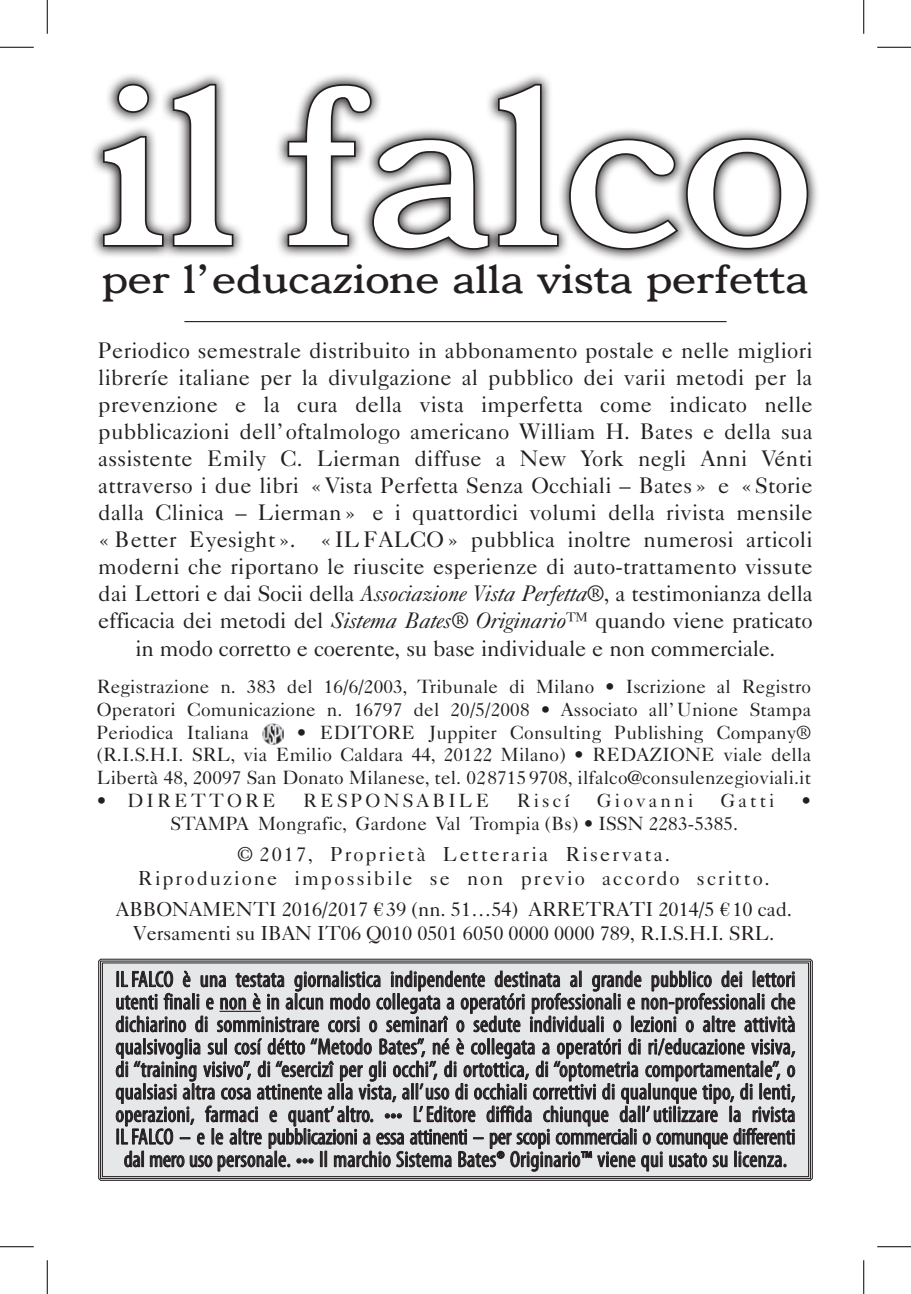
<style>
.page{position:relative;width:911px;height:1294px;background:#fff}
.page>*{position:absolute;margin:0;border:0;box-sizing:border-box;transform-origin:0 0}
.t1{font:241.42px "Bookman RGG";color:#fff;scale:1.1 1}
.t2{font:43.43px "Bookman RGG";color:#231f20;scale:1.1 1}
.t3{font:condensed 22.5px/22.5px "Myriad Pro";letter-spacing:.01em;color:#231f20;text-align:center}
.t4{font:22.5px/27px "Caslon 540 LT Std";letter-spacing:.01em;color:#231f20;text-align:center}
.t5{font:20.25px/24.3px "Caslon 540 LT Std";color:#231f20;text-align:center}
.t6{font:20.25px/24.3px "Caslon 540 LT Std";letter-spacing:.1em;color:#231f20;text-align:center}
.t7{font:19.12px/22.9px "Caslon 540 LT Std";letter-spacing:.01em;color:#231f20;text-align:justify}
.t8{font:19.12px "Caslon 540 LT Std";letter-spacing:.165em;color:#231f20}
.s1{font-style:italic}
</style>
<div class="page">
<img style="left:262px;top:723px;width:22px;height:22px">
<svg style="left:93px;top:74px;width:724px;height:186px"></svg>
<svg style="left:101px;top:82px;width:64px;height:166px"></svg>
<svg style="left:171px;top:82px;width:64px;height:166px"></svg>
<svg style="left:286px;top:82px;width:274px;height:169px"></svg>
<svg style="left:567px;top:136px;width:243px;height:115px"></svg>
<hr style="left:184px;top:321px;width:543px;height:1px;background:#231f20">
<svg style="left:98px;top:958px;width:715px;height:223px;background:#b7b7b8"></svg>
<div style="left:102px;top:962px;width:707px;height:215px;border:1px solid #231f20"></div>
<hr style="left:0;top:47px;width:34px;height:1px;background:#000">
<hr style="left:877px;top:47px;width:34px;height:1px;background:#000">
<hr style="left:0;top:1246px;width:34px;height:1px;background:#000">
<hr style="left:877px;top:1246px;width:34px;height:1px;background:#000">
<hr style="left:47px;top:0;width:1px;height:34px;background:#000">
<hr style="left:47px;top:1260px;width:1px;height:34px;background:#000">
<hr style="left:863px;top:0;width:1px;height:34px;background:#000">
<hr style="left:863px;top:1260px;width:1px;height:34px;background:#000">
<h1 class="t1" style="left:98px;top:86px;width:651px">il falco</h1>
<h2 class="t2" style="left:102px;top:265px;width:644px">per l’educazione alla vista perfetta</h2>
<p class="t4" style="left:98px;top:337px;width:716px">Periodico semestrale distribuito in abbonamento postale e nelle migliori libreríe italiane per la divulgazione al pubblico dei varii metodi per la prevenzione e la cura della vista imperfetta come indicato nelle pubblicazioni dell’oftalmologo americano William H. Bates e della sua assistente Emily C. Lierman diffuse a New York negli Anni Vénti attraverso i due libri « Vista Perfetta Senza Occhiali – Bates » e « Storie dalla Clinica – Lierman » e i quattordici volumi della rivista mensile « Better Eyesight ». «IL FALCO » pubblica inoltre numerosi articoli moderni che riportano le riuscite esperienze di auto-trattamento vissute dai Lettori e dai Socii della <span class="s1">Associazione Vista Perfetta</span>®, a testimonianza della efficacia dei metodi del <span class="s1">Sistema Bates® Originario™</span> quando viene praticato in modo corretto e coerente, su base individuale e non commerciale.</p>
<p class="t7" style="left:97px;top:674px;width:716px">Registrazione n. 383 del 16/6/2003, Tribunale di Milano • Iscrizione al Registro Operatori Comunicazione n. 16797 del 20/5/2008 • Associato all’Unione Stampa Periodica Italiana</p>
<p class="t7" style="left:97px;top:720px;width:716px;text-indent:200px">• EDITORE Juppiter Consulting Publishing Company® (R.I.S.H.I. SRL, via Emilio Caldara 44, 20122 Milano) • REDAZIONE viale della Libertà 48, 20097 San Donato Milanese, tel. 028715 9708, ilfalco@consulenzegioviali.it</p>
<p class="t8" style="left:97px;top:789px;width:181px">• DIRETTORE</p>
<p class="t8" style="left:303px;top:789px;width:188px">RESPONSABILE</p>
<p class="t7" style="left:517px;top:789px;width:54px">Riscí</p>
<p class="t8" style="left:597px;top:789px;width:98px">Giovanni</p>
<p class="t7" style="left:720px;top:789px;width:56px">Gatti</p>
<p class="t7" style="left:802px;top:789px;width:11px">•</p>
<p class="t7" style="left:170px;top:812px;width:569px">STAMPA Mongrafic, Gardone Val Trompia (Bs) • ISSN 2283-5385.</p>
<p class="t6" style="left:138px;top:842px;width:634px">© 2017, Proprietà Letteraria Riservata.<br>Riproduzione impossibile se non previo accordo scritto.</p>
<p class="t5" style="left:116px;top:896px;width:678px">ABBONAMENTI 2016/2017 € 39 (nn. 51…54) ARRETRATI 2014/5 € 10 cad.<br>Versamenti su IBAN IT06 Q010 0501 6050 0000 0000 789, R.I.S.H.I. SRL.</p>
<p class="t3" style="left:116px;top:967px;width:681px">IL FALCO è una testata giornalistica indipendente destinata al grande pubblico dei lettori utenti finali e non è in alcun modo collegata a operatóri professionali e non-professionali che dichiarino di somministrare corsi o seminarî o sedute individuali o lezioni o altre attività qualsivoglia sul cosí détto “Metodo Bates”, né è collegata a operatóri di ri/educazione visiva, di “training visivo”, di “esercizî per gli occhi”, di ortottica, di “optometria comportamentale”, o qualsiasi altra cosa attinente alla vista, all’uso di occhiali correttivi di qualunque tipo, di lenti, operazioni, farmaci e quant’altro. ••• L’Editore diffida chiunque dall’utilizzare la rivista IL FALCO – e le altre pubblicazioni a essa attinenti – per scopi commerciali o comunque differenti dal mero uso personale. ••• Il marchio Sistema Bates® Originario™ viene qui usato su licenza.</p>
</div>
